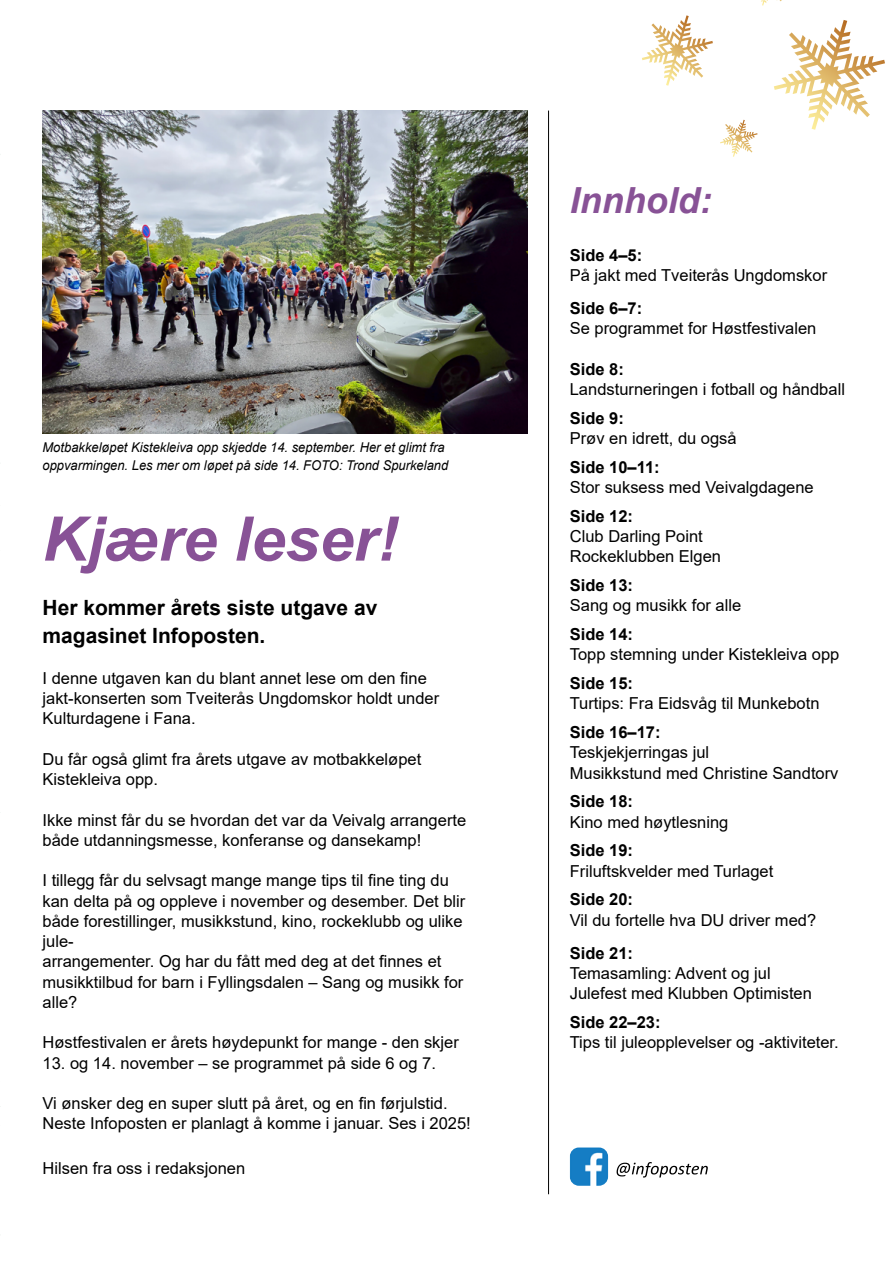
<style>
.page{position:relative;width:893px;height:1263px;background:#fff}
.page>*{position:absolute;margin:0;border:0;box-sizing:border-box;transform-origin:0 0}
.t1{font:italic 700 61.5px "Arial";color:#885296}
.t2{font:italic 700 36px "Arial";color:#885296}
.t3{font:700 21px/28.8px "Arial";color:#000}
.t4{font:16.5px/20.2px "Arial";color:#000}
.t5{font:700 16.5px "Arial";color:#000}
.t6{font:italic 13.5px/18px "Arial";color:#000;scale:.96 1}
</style>
<div class="page">
<img style="left:570px;top:1147px;width:38px;height:39px">
<hr style="left:548px;top:111px;width:1px;height:1083px;background:#000">
<svg style="left:617px;top:1162px;width:91px;height:15px"></svg>
<img style="left:43px;top:111px;width:484px;height:323px">
<svg style="left:774px;top:20px;width:111px;height:110px"></svg>
<svg style="left:642px;top:15px;width:71px;height:71px"></svg>
<svg style="left:761px;top:0;width:21px;height:6px"></svg>
<svg style="left:720px;top:120px;width:37px;height:37px"></svg>
<p class="t6" style="left:43px;top:438px;width:424px">Motbakkeløpet Kistekleiva opp skjedde 14. september. Her et glimt fra oppvarmingen. Les mer om løpet på side 14. FOTO: Trond Spurkeland</p>
<h1 class="t1" style="left:43px;top:498px;width:357px">Kjære leser!</h1>
<p class="t3" style="left:43px;top:593px;width:336px">Her kommer årets siste utgave av magasinet Infoposten.</p>
<p class="t4" style="left:43px;top:668px;width:398px">I denne utgaven kan du blant annet lese om den fine jakt-konserten som Tveiterås Ungdomskor holdt under<br>Kulturdagene i Fana.</p>
<p class="t4" style="left:43px;top:749px;width:380px">Du får også glimt fra årets utgave av motbakkeløpet<br>Kistekleiva opp.</p>
<p class="t4" style="left:43px;top:810px;width:425px">Ikke minst får du se hvordan det var da Veivalg arrangerte både utdanningsmesse, konferanse og dansekamp!</p>
<p class="t4" style="left:43px;top:870px;width:424px">I tillegg får du selvsagt mange mange tips til fine ting du kan delta på og oppleve i november og desember. Det blir både forestillinger, musikkstund, kino, rockeklubb og ulike jule-<br>arrangementer. Og har du fått med deg at det finnes et musikktilbud for barn i Fyllingsdalen – Sang og musikk for alle?</p>
<p class="t4" style="left:43px;top:1032px;width:418px">Høstfestivalen er årets høydepunkt for mange - den skjer</p>
<p class="t4" style="left:43px;top:1053px;width:395px">13. og 14. november – se programmet på side 6 og 7.</p>
<p class="t4" style="left:43px;top:1093px;width:430px">Vi ønsker deg en super slutt på året, og en fin førjulstid.<br>Neste Infoposten er planlagt å komme i januar. Ses i 2025!</p>
<p class="t4" style="left:43px;top:1158px;width:204px">Hilsen fra oss i redaksjonen</p>
<h2 class="t2" style="left:570px;top:177px;width:143px">Innhold:</h2>
<p class="t5" style="left:570px;top:243px;width:74px">Side 4–5:</p>
<p class="t4" style="left:570px;top:265px;width:259px">På jakt med Tveiterås Ungdomskor</p>
<p class="t5" style="left:570px;top:297px;width:74px">Side 6–7:</p>
<p class="t4" style="left:570px;top:318px;width:248px">Se programmet for Høstfestivalen</p>
<p class="t5" style="left:570px;top:357px;width:56px">Side 8:</p>
<p class="t4" style="left:570px;top:379px;width:277px">Landsturneringen i fotball og håndball</p>
<p class="t5" style="left:570px;top:406px;width:56px">Side 9:</p>
<p class="t4" style="left:570px;top:428px;width:168px">Prøv en idrett, du også</p>
<p class="t5" style="left:570px;top:455px;width:91px">Side 10–11:</p>
<p class="t4" style="left:570px;top:477px;width:245px">Stor suksess med Veivalgdagene</p>
<p class="t5" style="left:570px;top:504px;width:65px">Side 12:</p>
<p class="t4" style="left:570px;top:526px;width:153px">Club Darling Point<br>Rockeklubben Elgen</p>
<p class="t5" style="left:570px;top:574px;width:65px">Side 13:</p>
<p class="t4" style="left:570px;top:595px;width:173px">Sang og musikk for alle</p>
<p class="t5" style="left:570px;top:623px;width:65px">Side 14:</p>
<p class="t4" style="left:570px;top:644px;width:271px">Topp stemning under Kistekleiva opp</p>
<p class="t5" style="left:570px;top:672px;width:65px">Side 15:</p>
<p class="t4" style="left:570px;top:693px;width:251px">Turtips: Fra Eidsvåg til Munkebotn</p>
<p class="t5" style="left:570px;top:721px;width:92px">Side 16–17:</p>
<p class="t4" style="left:570px;top:742px;width:270px">Teskjekjerringas jul<br>Musikkstund med Christine Sandtorv</p>
<p class="t5" style="left:570px;top:790px;width:65px">Side 18:</p>
<p class="t4" style="left:570px;top:812px;width:160px">Kino med høytlesning</p>
<p class="t5" style="left:570px;top:839px;width:65px">Side 19:</p>
<p class="t4" style="left:570px;top:861px;width:205px">Friluftskvelder med Turlaget</p>
<p class="t5" style="left:570px;top:888px;width:65px">Side 20:</p>
<p class="t4" style="left:570px;top:910px;width:248px">Vil du fortelle hva DU driver med?</p>
<p class="t5" style="left:570px;top:941px;width:65px">Side 21:</p>
<p class="t4" style="left:570px;top:963px;width:244px">Temasamling: Advent og jul<br>Julefest med Klubben Optimisten</p>
<p class="t5" style="left:570px;top:1010px;width:92px">Side 22–23:</p>
<p class="t4" style="left:570px;top:1032px;width:271px">Tips til juleopplevelser og -aktiviteter.</p>
</div>
